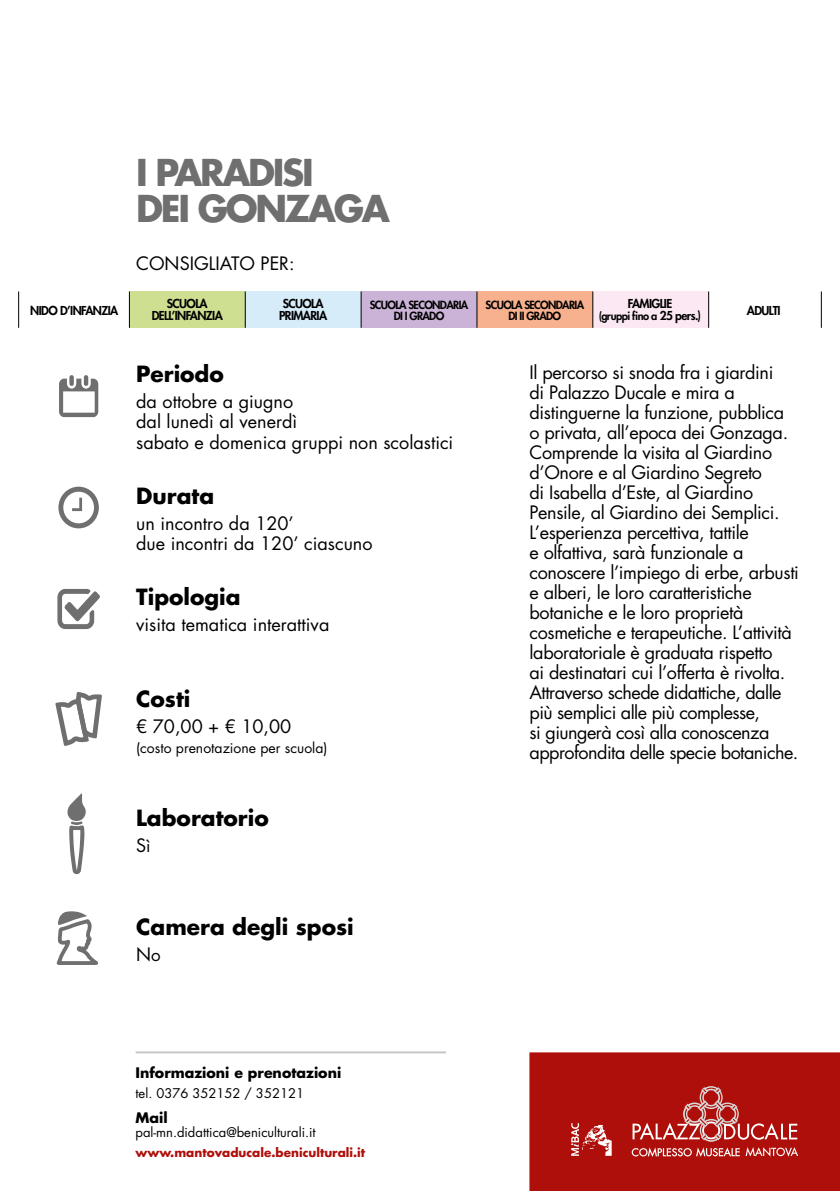
<style>
.page{position:relative;width:840px;height:1191px;background:#fff}
.page>*{position:absolute;margin:0;border:0;box-sizing:border-box;transform-origin:0 0}
.t1{font:700 36px/36px "Futura";letter-spacing:-.065em;color:#706f6f}
.t2{font:700 21.8px "Futura Std";color:#000}
.t3{font:18px/20px "Futura";letter-spacing:-.02em;color:#000}
.t4{font:18px/20px "Futura Std";color:#000}
.t5{font:18px "Futura";color:#000}
.t6{font:700 14.2px "Futura Std";color:#000}
.t7{font:14px "Futura Std";color:#000}
.t8{font:13px "Futura Std";color:#000}
.t9{font:800 12px/12px "Futura";letter-spacing:-.05em;color:#000;text-align:center}
.t10{font:700 12px "Futura";color:#ae0f0a}
.t11{font:800 11px/11.4px "Futura";letter-spacing:-.06em;color:#000;text-align:center}
.s1{font-size:12px}
.s2{font-size:17px}
</style>
<div class="page">
<div style="left:69px;top:375px;width:5px;height:11px;background:#706f6f;border-radius:2px"></div>
<svg style="left:59px;top:378px;width:39px;height:39px"></svg>
<svg style="left:58px;top:486px;width:41px;height:42px"></svg>
<svg style="left:55px;top:692px;width:47px;height:54px"></svg>
<svg style="left:57px;top:588px;width:43px;height:42px"></svg>
<svg style="left:56px;top:911px;width:42px;height:54px"></svg>
<svg style="left:67px;top:793px;width:19px;height:82px"></svg>
<div style="left:529px;top:1052px;width:310px;height:139px;background:#ae0f0a"></div>
<svg style="left:745px;top:1147px;width:52px;height:9px"></svg>
<svg style="left:631px;top:1147px;width:108px;height:9px"></svg>
<svg style="left:632px;top:1086px;width:164px;height:55px"></svg>
<svg style="left:571px;top:1123px;width:40px;height:32px"></svg>
<hr style="left:136px;top:1051px;width:310px;height:2px;background:#c6c6c6">
<div style="left:361px;top:291px;width:116px;height:37px;background:#cbb3d7"></div>
<div style="left:477px;top:291px;width:115px;height:37px;background:#f7b18e"></div>
<div style="left:592px;top:291px;width:116px;height:37px;background:#fce8f3"></div>
<div style="left:245px;top:291px;width:116px;height:37px;background:#d6ecf9"></div>
<div style="left:129px;top:291px;width:116px;height:37px;background:#cfdf92"></div>
<hr style="left:245px;top:291px;width:1px;height:37px;background:#000">
<hr style="left:820px;top:291px;width:1px;height:37px;background:#000">
<hr style="left:129px;top:291px;width:1px;height:37px;background:#000">
<hr style="left:18px;top:291px;width:1px;height:37px;background:#000">
<hr style="left:360px;top:291px;width:1px;height:37px;background:#000">
<hr style="left:476px;top:291px;width:1px;height:37px;background:#000">
<hr style="left:592px;top:291px;width:1px;height:37px;background:#000">
<hr style="left:708px;top:291px;width:1px;height:37px;background:#000">
<h1 class="t1" style="left:136px;top:153px;width:255px">I PARADISI<br>DEI GONZAGA</h1>
<p class="t5" style="left:136px;top:251px;width:160px">CONSIGLIATO PER:</p>
<p class="t9" style="left:30px;top:304px;width:89px">NIDO D’INFANZIA</p>
<p class="t9" style="left:152px;top:298px;width:72px">SCUOLA<br>DELL’INFANZIA</p>
<p class="t9" style="left:279px;top:298px;width:49px;text-align:left">SCUOLA<br>PRIMARIA</p>
<p class="t11" style="left:369px;top:299px;width:100px">SCUOLA SECONDARIA<br>DI I GRADO</p>
<p class="t11" style="left:485px;top:299px;width:100px">SCUOLA SECONDARIA<br>DI II GRADO</p>
<p class="t9" style="left:746px;top:304px;width:35px">ADULTI</p>
<p class="t9" style="left:627px;top:298px;width:46px">FAMIGLIE</p>
<p class="t11" style="left:598px;top:310px;width:104px">(gruppi fino a <span class="s1">25 pers.)</span></p>
<p class="t2" style="left:136px;top:360px;width:89px">Periodo</p>
<p class="t4" style="left:136px;top:392px;width:318px">da ottobre a giugno<br>dal lunedì al venerdì<br>sabato e domenica gruppi non scolastici</p>
<p class="t2" style="left:136px;top:481px;width:79px">Durata</p>
<p class="t4" style="left:136px;top:513px;width:238px">un incontro da 120’<br>due incontri da 120’ ciascuno</p>
<p class="t2" style="left:136px;top:582px;width:106px">Tipologia</p>
<p class="t4" style="left:136px;top:615px;width:194px">visita tematica interattiva</p>
<p class="t2" style="left:136px;top:684px;width:56px">Costi</p>
<p class="t4" style="left:136px;top:716px;width:156px">€ 70,00 + € 10,00</p>
<p class="t7" style="left:136px;top:738px;width:193px">(costo prenotazione per scuola)</p>
<p class="t2" style="left:136px;top:803px;width:134px">Laboratorio</p>
<p class="t4" style="left:136px;top:836px;width:16px">S<span class="s2">ì</span></p>
<p class="t2" style="left:136px;top:912px;width:219px">Camera degli sposi</p>
<p class="t4" style="left:136px;top:944px;width:26px">N<span class="s2">o</span></p>
<p class="t6" style="left:135px;top:1063px;width:207px">Informazioni e prenotazioni</p>
<p class="t8" style="left:135px;top:1085px;width:170px">tel. 0376 352152 / 352121</p>
<p class="t6" style="left:135px;top:1107px;width:34px">Mail</p>
<p class="t8" style="left:135px;top:1123px;width:181px">pal-mn.didattica@beniculturali.it</p>
<p class="t10" style="left:135px;top:1144px;width:231px">www.mantovaducale.beniculturali.it</p>
<p class="t3" style="left:529px;top:362px;width:271px">Il percorso si snoda fra i giardini<br>di Palazzo Ducale e mira a distinguerne la funzione, pubblica<br>o privata, all’epoca dei Gonzaga.<br>Comprende la visita al Giardino d’Onore e al Giardino Segreto<br>di Isabella d’Este, al Giardino Pensile, al Giardino dei Semplici.<br>L’esperienza percettiva, tattile<br>e olfattiva, sarà funzionale a conoscere l’impiego di erbe, arbusti e alberi, le loro caratteristiche botaniche e le loro proprietà cosmetiche e terapeutiche. L’attività laboratoriale è graduata rispetto<br>ai destinatari cui l’offerta è rivolta.<br>Attraverso schede didattiche, dalle più semplici alle più complesse,<br>si giungerà così alla conoscenza approfondita delle specie botaniche.</p>
</div>
